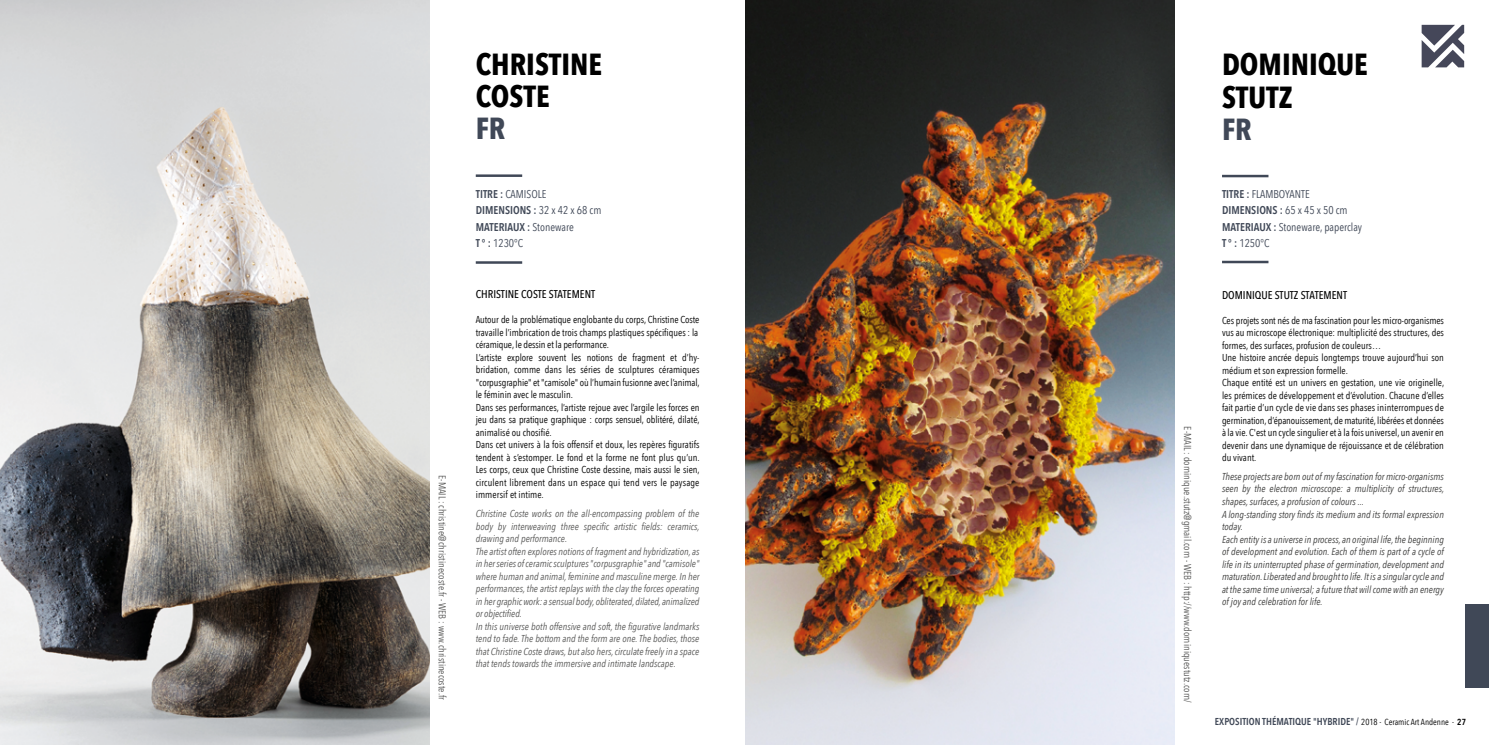
<style>
.page{position:relative;width:1489px;height:745px;background:#fff}
.page>*{position:absolute;margin:0;border:0;box-sizing:border-box;transform-origin:0 0}
.t1{font:700 30.38px/32.1px "Avenir Next Condensed";color:#000}
.t2{font:700 30.38px "Avenir Next Condensed";color:#404857}
.t3{font:11.25px/16.2px "Avenir Next Condensed";color:#3f4756}
.t4{font:11.25px/16.2px "Avenir Next Condensed";color:#404857}
.t5{font:500 11.25px "Avenir Next Condensed";color:#000}
.t6{font:10px/12.5px "Avenir Next Condensed";color:#000}
.t7{font:italic 10px/12.5px "Avenir Next Condensed";color:#575756}
.t8{font:italic 10px/12.5px "Avenir Next Condensed";color:#3c3c3b}
.t9{font:10px "Avenir Next Condensed";color:#575756}
.t10{font:600 10px "Avenir Next Condensed";color:#404857}
.t11{font:8.75px "Avenir Next Condensed";color:#000}
.s1{font-weight:600}
</style>
<div class="page">
<img style="left:0;top:0;width:429px;height:744px">
<hr style="left:476px;top:261px;width:46px;height:2px;background:#404857">
<hr style="left:476px;top:174px;width:46px;height:3px;background:#404857">
<div style="left:1464px;top:604px;width:24px;height:83px;background:#404857"></div>
<svg style="left:1421px;top:25px;width:42px;height:42px"></svg>
<img style="left:745px;top:0;width:429px;height:744px">
<hr style="left:1221px;top:260px;width:47px;height:3px;background:#404857">
<hr style="left:1221px;top:175px;width:47px;height:2px;background:#404857">
<p class="t9" style="left:451px;top:475px;width:226px;rotate:90deg">E-MAIL : christine@christinecoste.fr - WEB : www.christinecoste.fr</p>
<h1 class="t1" style="left:476px;top:48px;width:128px">CHRISTINE<br>COSTE</h1>
<h1 class="t2" style="left:476px;top:110px;width:31px">FR</h1>
<p class="t4" style="left:476px;top:185px;width:127px"><span class="s1">TITRE :</span> CAMISOLE<br><span class="s1">DIMENSIONS :</span> 32 x 42 x 68 cm<br><span class="s1">MATERIAUX :</span> Stoneware<br><span class="s1">T ° :</span> 1230°C</p>
<p class="t5" style="left:476px;top:287px;width:121px">CHRISTINE COSTE STATEMENT</p>
<p class="t6" style="left:476px;top:313px;width:225px">Autour de la problématique englobante du corps, Christine Coste travaille l’imbrication de trois champs plastiques spécifiques : la céramique, le dessin et la performance.<br>L’artiste explore souvent les notions de fragment et d’hy&shy;bridation, comme dans les séries de sculptures céramiques "corpusgraphie" et "camisole" où l’humain fusionne avec l’animal, le féminin avec le masculin.<br>Dans ses performances, l’artiste rejoue avec l’argile les forces en jeu dans sa pratique graphique : corps sensuel, oblitéré, dilaté, animalisé ou chosifié.<br>Dans cet univers à la fois offensif et doux, les repères figuratifs tendent à s’estomper. Le fond et la forme ne font plus qu’un.<br>Les corps, ceux que Christine Coste dessine, mais aussi le sien, circulent librement dans un espace qui tend vers le paysage immersif et intime.</p>
<p class="t7" style="left:476px;top:507px;width:225px">Christine Coste works on the all-encompassing problem of the body by interweaving three specific artistic fields: ceramics, drawing and performance.<br>The artist often explores notions of fragment and hybridization, as in her series of ceramic sculptures "corpusgraphie" and "camisole" where human and animal, feminine and masculine merge. In her performances, the artist replays with the clay the forces operating in her graphic work: a sensual body, obliterated, dilated, animalized or objectified.<br>In this universe both offensive and soft, the figurative landmarks tend to fade. The bottom and the form are one. The bodies, those that Christine Coste draws, but also hers, circulate freely in a space that tends towards the immersive and intimate landscape.</p>
<p class="t9" style="left:1196px;top:426px;width:277px;rotate:90deg">E-MAIL : dominique.stutz@gmail.com - WEB : http://www.dominiquestutz.com/</p>
<h1 class="t1" style="left:1221px;top:48px;width:147px">DOMINIQUE<br>STUTZ</h1>
<h1 class="t2" style="left:1221px;top:110px;width:31px">FR</h1>
<p class="t3" style="left:1221px;top:185px;width:142px"><span class="s1">TITRE :</span> FLAMBOYANTE<br><span class="s1">DIMENSIONS :</span> 65 x 45 x 50 cm<br><span class="s1">MATERIAUX :</span> Stoneware, paperclay<br><span class="s1">T ° :</span> 1250°C</p>
<p class="t5" style="left:1221px;top:287px;width:126px">DOMINIQUE STUTZ STATEMENT</p>
<p class="t6" style="left:1221px;top:313px;width:224px">Ces projets sont nés de ma fascination pour les micro-organismes vus au microscope électronique: multiplicité des structures, des formes, des surfaces, profusion de couleurs…<br>Une histoire ancrée depuis longtemps trouve aujourd’hui son médium et son expression formelle.<br>Chaque entité est un univers en gestation, une vie originelle, les prémices de développement et d’évolution. Chacune d’elles fait partie d’un cycle de vie dans ses phases ininterrompues de germination, d’épanouissement, de maturité, libérées et données à la vie. C'est un cycle singulier et à la fois universel, un avenir en devenir dans une dynamique de réjouissance et de célébration du vivant.</p>
<p class="t8" style="left:1221px;top:470px;width:224px">These projects are born out of my fascination for micro-organisms seen by the electron microscope: a multiplicity of structures, shapes, surfaces, a profusion of colours ...<br>A long-standing story finds its medium and its formal expression today.<br>Each entity is a universe in process, an original life, the beginning of development and evolution. Each of them is part of a cycle of life in its uninterrupted phase of germination, development and maturation. Liberated and brought to life. It is a singular cycle and at the same time universal; a future that will come with an energy of joy and celebration for life.</p>
<p class="t10" style="left:1214px;top:712px;width:145px">EXPOSITION THÉMATIQUE "HYBRIDE" /</p>
<p class="t11" style="left:1361px;top:713px;width:106px">2018 - Ceramic Art Andenne - <span class="s1">27</span></p>
</div>
